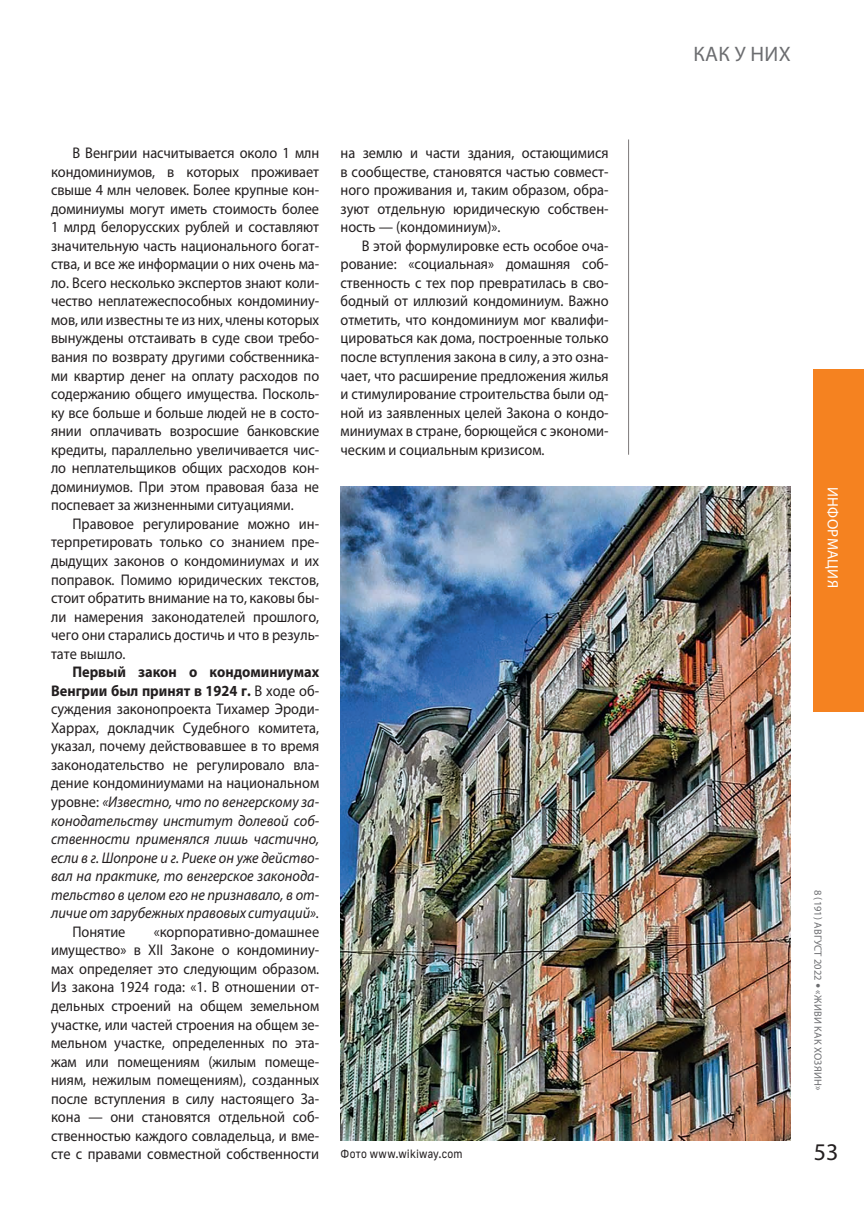
<style>
.page{position:relative;width:864px;height:1212px;background:#fff}
.page>*{position:absolute;margin:0;border:0;box-sizing:border-box;transform-origin:0 0}
.t1{font:24px "Myriad Pro";color:#231f20}
.t2{font:21px "Myriad Pro";letter-spacing:.02em;color:#6c6d70}
.t3{font:15.45px/18.6px "Myriad Pro";color:#231f20;text-align:justify;scale:.93 1}
.t4{font:italic 15.45px/18.6px "Myriad Pro";color:#231f20;text-align:justify;scale:.93 1}
.t5{font:15px "Myriad Pro";letter-spacing:.02em;color:#fff}
.t6{font:12px "Golos UIVF";letter-spacing:.015em;color:#231f20;scale:.9 1}
.t7{font:10.5px "Myriad Pro";letter-spacing:.02em;color:#6c6d70}
.s1{font-weight:700;font-style:normal}
.s2{font-style:normal}
.s3{font-family:"Tornado Cyr"}
</style>
<div class="page">
<div style="left:813px;top:369px;width:50px;height:342px;background:#f58220"></div>
<hr style="left:628px;top:139px;width:1px;height:316px;background:#231f20">
<img style="left:340px;top:486px;width:450px;height:655px">
<p class="t3" style="left:51px;top:143px;width:290px;text-indent:21px">В Венгрии насчитывается около 1 млн кондоминиумов, в которых проживает свыше 4 млн человек. Более крупные кон&shy;доминиумы могут иметь стоимость более 1 млрд белорусских рублей и составляют значительную часть национального богат&shy;ства, и все же информации о них очень ма&shy;ло. Всего несколько экспертов знают коли&shy;чество неплатежеспособных кондоминиу&shy;мов, или известны те из них, члены которых вынуждены отстаивать в суде свои требо&shy;вания по возврату другими собственника&shy;ми квартир денег на оплату расходов по содержанию общего имущества. Посколь&shy;ку все больше и больше людей не в состо&shy;янии оплачивать возросшие банковские кредиты, параллельно увеличивается чис&shy;ло неплательщиков общих расходов кон&shy;доминиумов. При этом правовая база не поспевает за жизненными ситуациями.</p>
<p class="t3" style="left:51px;top:514px;width:290px;text-indent:21px">Правовое регулирование можно ин&shy;терпретировать только со знанием пре&shy;дыдущих законов о кондоминиумах и их поправок. Помимо юридических текстов, стоит обратить внимание на то, каковы бы&shy;ли намерения законодателей прошлого, чего они старались достичь и что в резуль&shy;тате вышло.</p>
<p class="t4" style="left:51px;top:662px;width:290px;text-indent:21px"><span class="s1">Первый закон о кондоминиумах Венгрии был принят в 1924 г.</span> <span class="s2">В ходе об&shy;суждения законопроекта Тихамер Эроди-Харрах, докладчик Судебного комитета, указал, почему действовавшее в то время законодательство не регулировало вла&shy;дение кондоминиумами на национальном уровне:</span> «Известно, что по венгерскому за&shy;конодательству институт долевой соб&shy;ственности применялся лишь частично, если в г. Шопроне и г. Риеке он уже действо&shy;вал на практике, то венгерское законода&shy;тельство в целом его не признавало, в от&shy;личие от зарубежных правовых ситуаций».</p>
<p class="t3" style="left:72px;top:922px;width:59px">Понятие</p>
<p class="t3" style="left:51px;top:922px;width:290px;text-indent:103px">«корпоративно-домашнее имущество» в XII Законе о кондоминиу&shy;мах определяет это следующим образом.<br>Из закона 1924 года: «1. В отношении от&shy;дельных строений на общем земельном участке, или частей строения на общем зе&shy;мельном участке, определенных по эта&shy;жам или помещениям (жилым помеще&shy;ниям, нежилым помещениям), созданных после вступления в силу настоящего За&shy;кона — они становятся отдельной соб&shy;ственностью каждого совладельца, и вме&shy;сте с правами совместной собственности</p>
<p class="t3" style="left:340px;top:143px;width:290px">на землю и части здания, остающимися в сообществе, становятся частью совмест&shy;ного проживания и, таким образом, обра&shy;зуют отдельную юридическую собствен&shy;ность — (кондоминиум)».</p>
<p class="t3" style="left:340px;top:236px;width:290px;text-indent:21px">В этой формулировке есть особое оча&shy;рование: «социальная» домашняя соб&shy;ственность с тех пор превратилась в сво&shy;бодный от иллюзий кондоминиум. Важно отметить, что кондоминиум мог квалифи&shy;цироваться как дома, построенные только после вступления закона в силу, а это озна&shy;чает, что расширение предложения жилья и стимулирование строительства были од&shy;ной из заявленных целей Закона о кондо&shy;миниумах в стране, борющейся с экономи&shy;ческим и социальным кризисом.</p>
<p class="t6" style="left:340px;top:1147px;width:137px">Фото www.wikiway.com</p>
<h2 class="t2" style="left:693px;top:41px;width:99px">КАК У НИХ</h2>
<p class="t5" style="left:841px;top:487px;width:102px;rotate:90deg">ИНФОРМАЦИЯ</p>
<p class="t7" style="left:824px;top:890px;width:202px;rotate:90deg">8 (191) АВГУСТ 2022 <span class="s3">•</span> «ЖИВИ КАК ХОЗЯИН»</p>
<h1 class="t1" style="left:813px;top:1137px;width:26px">53</h1>
</div>
